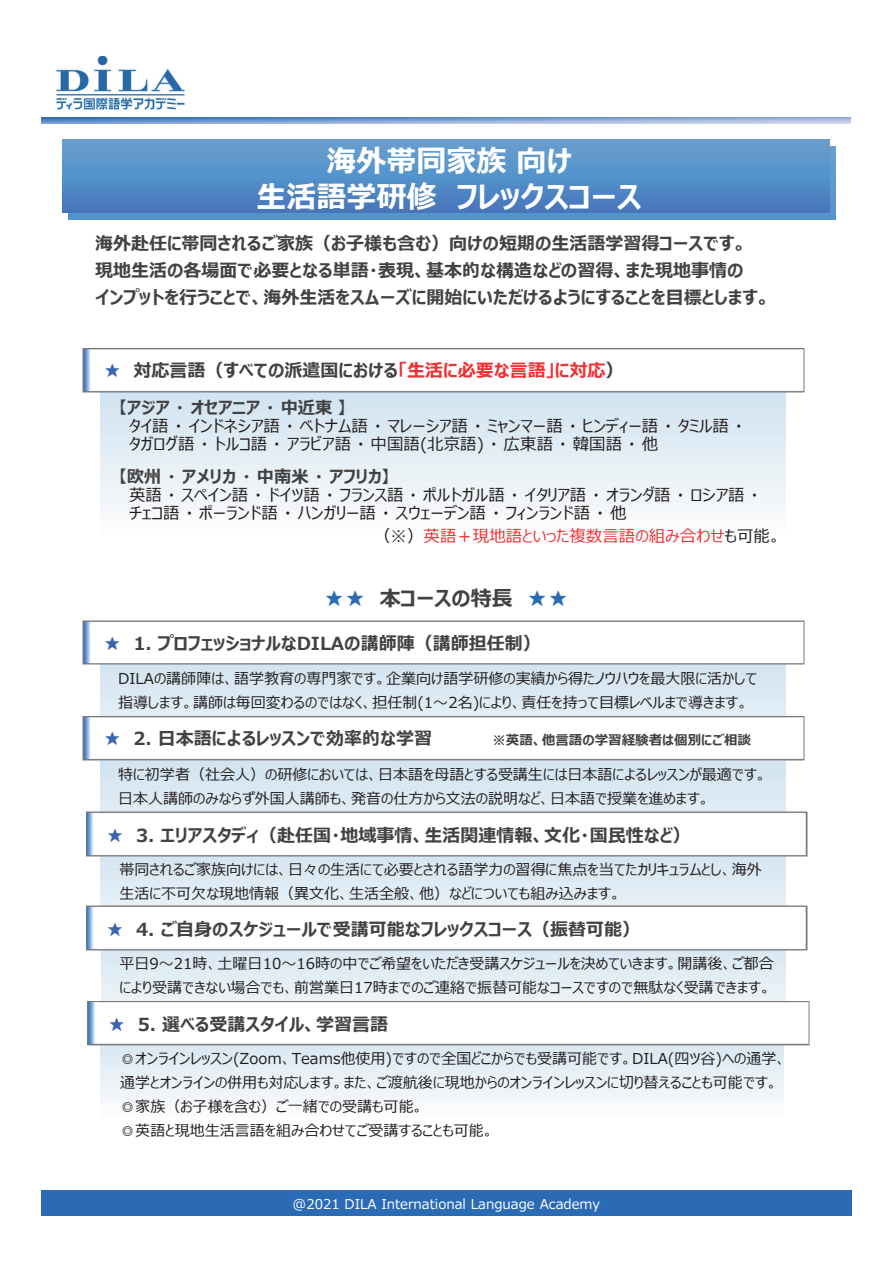
<style>
.page{position:relative;width:893px;height:1263px;background:#fff}
.page>*{position:absolute;margin:0;border:0;box-sizing:border-box;transform-origin:0 0}
.t1{font:700 30px/36px "Meiryo UI";color:#fff;text-align:center}
.t2{font:700 21px "Meiryo UI";color:#434243}
.t3{font:700 18px/27px "Meiryo UI";color:#434243}
.t4{font:700 17.25px "Meiryo UI";color:#434243}
.t5{font:16.5px/17.9px "Meiryo UI";color:#231f20}
.t6{font:16.5px "Meiryo UI";color:#ee3133}
.t7{font:15px/24px "Meiryo UI";color:#231f20}
.t8{font:13.5px "Meiryo UI";color:#fff}
.t9{font:700 13.5px "Meiryo UI";color:#434243}
.s1{color:#3964b0}
.s2{color:#ee3133}
.s3{color:#231f20}
.s4{color:#2d6bb4}
</style>
<div class="page">
<div style="left:41px;top:1190px;width:810px;height:26px;background:#2b6bb5"></div>
<img style="left:41px;top:118px;width:809px;height:5px">
<img style="left:57px;top:56px;width:127px;height:54px">
<div style="left:101px;top:760px;width:684px;height:52px;background:#d9e7f2"></div>
<div style="left:101px;top:951px;width:685px;height:108px;background:#e2edf5"></div>
<img style="left:83px;top:620px;width:722px;height:45px">
<img style="left:83px;top:715px;width:722px;height:45px">
<img style="left:86px;top:812px;width:722px;height:44px">
<img style="left:83px;top:348px;width:722px;height:45px">
<img style="left:86px;top:906px;width:722px;height:45px">
<img style="left:100px;top:1046px;width:683px;height:57px">
<img style="left:87px;top:1001px;width:722px;height:45px">
<div style="left:69px;top:147px;width:767px;height:73px;background:#5295cd"></div>
<img style="left:63px;top:140px;width:767px;height:73px">
<h1 class="t1" style="left:257px;top:144px;width:387px">海外帯同家族向け<br>⽣活語学研修 フレックスコース</h1>
<p class="t3" style="left:95px;top:230px;width:676px">海外赴任に帯同されるご家族（お子様も含む）向けの短期の⽣活語学習得コースです。<br>現地⽣活の各場面で必要となる単語・表現、基本的な構造などの習得、また現地事情の<br>インプットを⾏うことで、海外⽣活をスムーズに開始にいただけるようにすることを目標とします。</p>
<p class="t3" style="left:103px;top:358px;width:522px"><span class="s1">★</span> 対応言語（すべての派遣国における<span class="s2">「⽣活に必要な言語」に対応</span>）</p>
<p class="t4" style="left:118px;top:395px;width:230px">【アジア・オセアニア・中近東】</p>
<p class="t5" style="left:129px;top:418px;width:616px">タイ語・インドネシア語・ベトナム語・マレーシア語・ミャンマー語・ヒンディー語・タミル語・タガログ語・トルコ語・アラビア語・中国語(北京語) ・広東語・韓国語・他</p>
<p class="t4" style="left:118px;top:465px;width:274px">【欧州・アメリカ・中南米・アフリカ】</p>
<p class="t5" style="left:129px;top:487px;width:631px">英語・スペイン語・ドイツ語・フランス語・ポルトガル語・イタリア語・オランダ語・ロシア語・チェコ語・ポーランド語・ハンガリー語・スウェーデン語・フィンランド語・他</p>
<p class="t6" style="left:374px;top:524px;width:408px"><span class="s3">（※）</span>英語＋現地語といった複数言語の組み合わせ<span class="s3">も可能。</span></p>
<h2 class="t2" style="left:324px;top:583px;width:246px"><span class="s4">★★</span> 本コースの特⻑ <span class="s4">★★</span></h2>
<p class="t3" style="left:103px;top:631px;width:439px"><span class="s1">★</span> 1. プロフェッショナルなDILAの講師陣（講師担任制）</p>
<p class="t7" style="left:118px;top:668px;width:641px">DILAの講師陣は、語学教育の専門家です。企業向け語学研修の実績から得たノウハウを最大限に活かして指導します。講師は毎回変わるのではなく、担任制(1〜2名)により、責任を持って目標レベルまで導きます。</p>
<p class="t3" style="left:103px;top:726px;width:330px"><span class="s1">★</span> 2. ⽇本語によるレッスンで効率的な学習</p>
<p class="t9" style="left:492px;top:731px;width:260px">※英語、他言語の学習経験者は個別にご相談</p>
<p class="t7" style="left:118px;top:763px;width:650px">特に初学者（社会⼈）の研修においては、⽇本語を⺟語とする受講⽣には⽇本語によるレッスンが最適です。⽇本⼈講師のみならず外国⼈講師も、発音の仕方から⽂法の説明など、⽇本語で授業を進めます。</p>
<p class="t3" style="left:106px;top:823px;width:586px"><span class="s1">★</span> 3. エリアスタディ（赴任国・地域事情、⽣活関連情報、⽂化・国⺠性など）</p>
<p class="t7" style="left:119px;top:858px;width:644px">帯同されるご家族向けには、⽇々の⽣活にて必要とされる語学⼒の習得に焦点を当てたカリキュラムとし、海外⽣活に不可⽋な現地情報（異⽂化、⽣活全般、他）などについても組み込みます。</p>
<p class="t3" style="left:106px;top:917px;width:535px"><span class="s1">★</span> 4. ご自身のスケジュールで受講可能なフレックスコース（振替可能）</p>
<p class="t7" style="left:119px;top:952px;width:656px">平⽇9〜21時、土曜⽇10〜16時の中でご希望をいただき受講スケジュールを決めていきます。開講後、ご都合により受講できない場合でも、前営業⽇17時までのご連絡で振替可能なコースですので無駄なく受講できます。</p>
<p class="t3" style="left:108px;top:1012px;width:282px"><span class="s1">★</span> 5. 選べる受講スタイル、学習言語</p>
<p class="t7" style="left:120px;top:1047px;width:668px">◎オンラインレッスン(Zoom、Teams他使用)ですので全国どこからでも受講可能です。DILA(四ツ谷)への通学、通学とオンラインの併用も対応します。また、ご渡航後に現地からのオンラインレッスンに切り替えることも可能です。◎家族（お子様を含む）ご一緒での受講も可能。<br>◎英語と現地⽣活言語を組み合わせてご受講することも可能。</p>
<p class="t8" style="left:293px;top:1194px;width:309px">@2021 DILA International Language Academy</p>
</div>
